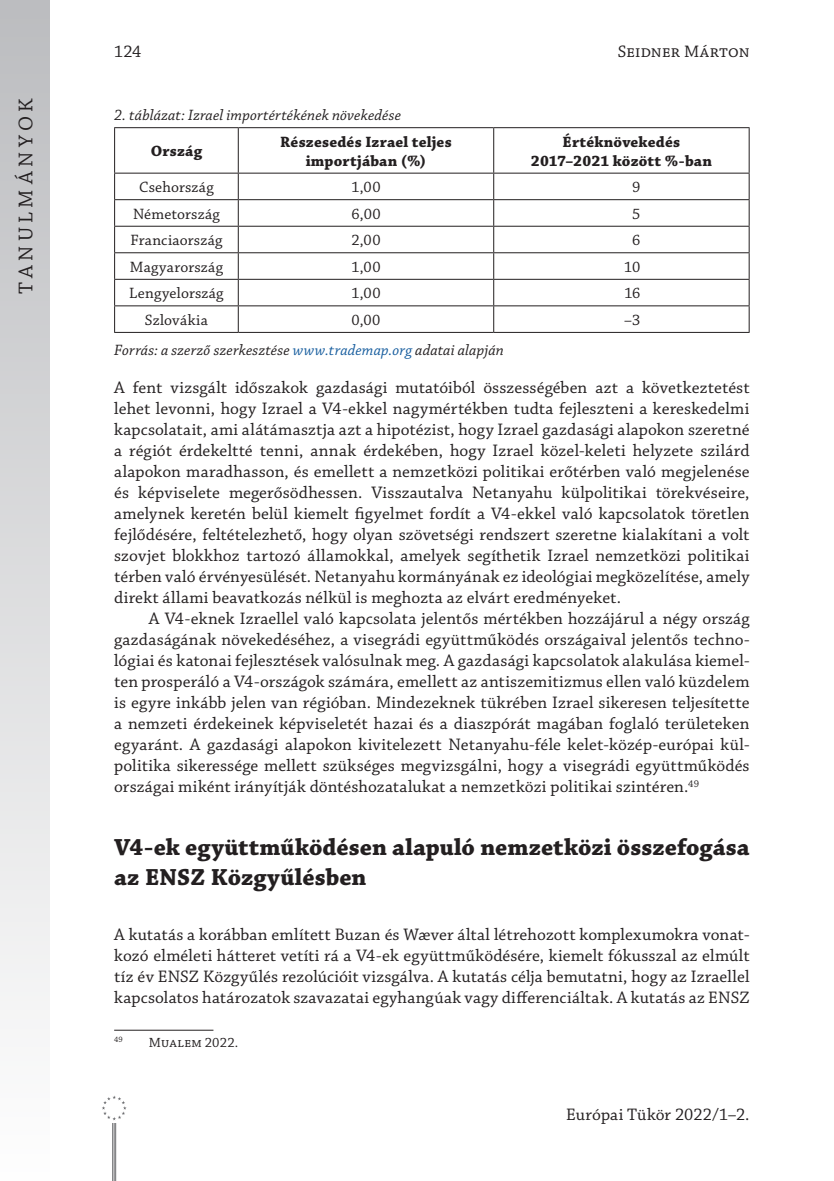
<style>
.page{position:relative;width:834px;height:1181px;background:#fff}
.page>*{position:absolute;margin:0;border:0;box-sizing:border-box;transform-origin:0 0}
._1_1__Head{font:700 24.5px/29.4px "Chaparral Pro";color:#231f20}
.t1{font:21px "Chaparral Pro";letter-spacing:.21em;color:#231f20}
._2__Body_1st__3mm{font:17.5px/21px "Chaparral Pro";letter-spacing:.005em;color:#231f20;text-align:justify}
._1__Body{font:17.5px/21px "Chaparral Pro";letter-spacing:.005em;color:#231f20;text-align:justify}
._2__Body_1st_paragra{font:17.5px/21px "Chaparral Pro";letter-spacing:.005em;color:#231f20;text-align:justify}
.tablazat_data{font:15.75px "Chaparral Pro";letter-spacing:.02em;color:#231f20}
.tablazat_data-2{font:700 15.75px/18.9px "Chaparral Pro";letter-spacing:.015em;color:#231f20;text-align:center}
.Forrás{font:italic 15.75px "Chaparral Pro";letter-spacing:.01em;color:#231f20}
.tablazat_felirat{font:italic 15.75px "Chaparral Pro";letter-spacing:.01em;color:#231f20}
.Footnote_text{font:14px "Chaparral Pro";letter-spacing:.015em;color:#231f20}
.Footnote_text-2{font:8.22px "Chaparral Pro";color:#231f20}
.s1{color:#175d9e}
</style>
<div class="page">
<div style="left:0;top:0;width:50px;height:1181px;background:linear-gradient(to bottom,#bbbcbf,#fefefe)"></div>
<hr style="left:112px;top:1107px;width:1px;height:74px;background:#6c6d70">
<hr style="left:114px;top:1107px;width:1px;height:74px;background:#6c6d70">
<hr style="left:115px;top:1107px;width:1px;height:74px;background:#6c6d70">
<div style="left:99px;top:1093px;width:30px;height:29px;background:#fff"></div>
<svg style="left:102px;top:1095px;width:24px;height:25px"></svg>
<hr style="left:114px;top:128px;width:1px;height:45px;background:#231f20">
<hr style="left:114px;top:127px;width:124px;height:1px;background:#231f20">
<hr style="left:238px;top:127px;width:255px;height:1px;background:#231f20">
<hr style="left:493px;top:127px;width:256px;height:1px;background:#231f20">
<svg style="left:114px;top:174px;width:1px;height:158px"></svg>
<hr style="left:114px;top:173px;width:124px;height:1px;background:#231f20">
<hr style="left:238px;top:173px;width:255px;height:1px;background:#231f20">
<hr style="left:493px;top:173px;width:256px;height:1px;background:#231f20">
<hr style="left:114px;top:199px;width:124px;height:1px;background:#231f20">
<hr style="left:238px;top:199px;width:255px;height:1px;background:#231f20">
<hr style="left:493px;top:199px;width:256px;height:1px;background:#231f20">
<hr style="left:114px;top:226px;width:124px;height:1px;background:#231f20">
<hr style="left:238px;top:226px;width:255px;height:1px;background:#231f20">
<hr style="left:493px;top:226px;width:256px;height:1px;background:#231f20">
<hr style="left:114px;top:252px;width:124px;height:1px;background:#231f20">
<hr style="left:238px;top:252px;width:255px;height:1px;background:#231f20">
<hr style="left:493px;top:252px;width:256px;height:1px;background:#231f20">
<hr style="left:114px;top:279px;width:124px;height:1px;background:#231f20">
<hr style="left:238px;top:279px;width:255px;height:1px;background:#231f20">
<hr style="left:493px;top:279px;width:256px;height:1px;background:#231f20">
<hr style="left:114px;top:305px;width:124px;height:1px;background:#231f20">
<hr style="left:238px;top:305px;width:255px;height:1px;background:#231f20">
<hr style="left:493px;top:305px;width:256px;height:1px;background:#231f20">
<hr style="left:114px;top:332px;width:124px;height:1px;background:#231f20">
<hr style="left:238px;top:332px;width:255px;height:1px;background:#231f20">
<hr style="left:493px;top:332px;width:256px;height:1px;background:#231f20">
<hr style="left:238px;top:128px;width:1px;height:45px;background:#231f20">
<hr style="left:493px;top:128px;width:1px;height:45px;background:#231f20">
<hr style="left:748px;top:128px;width:1px;height:45px;background:#231f20">
<svg style="left:238px;top:174px;width:1px;height:158px"></svg>
<svg style="left:493px;top:174px;width:1px;height:158px"></svg>
<svg style="left:748px;top:174px;width:1px;height:158px"></svg>
<hr style="left:114px;top:1030px;width:99px;height:1px;background:#231f20">
<p class="_2__Body_1st__3mm" style="left:114px;top:42px;width:29px">124</p>
<p class="_2__Body_1st__3mm" style="left:617px;top:42px;width:133px">Seidner Márton</p>
<p class="t1" style="left:14px;top:294px;width:197px;rotate:-90deg">TANULMÁNYOK</p>
<p class="tablazat_felirat" style="left:114px;top:107px;width:288px">2. táblázat: Izrael importértékének növekedése</p>
<p class="tablazat_data-2" style="left:151px;top:142px;width:53px">Ország</p>
<p class="tablazat_data-2" style="left:280px;top:133px;width:173px">Részesedés Izrael teljes importjában (%)</p>
<p class="tablazat_data-2" style="left:531px;top:133px;width:182px">Értéknövekedés<br>2017–2021 között %-ban</p>
<p class="tablazat_data" style="left:139px;top:178px;width:76px">Csehország</p>
<p class="tablazat_data" style="left:351px;top:178px;width:31px">1,00</p>
<p class="tablazat_data" style="left:632px;top:178px;width:10px">9</p>
<p class="tablazat_data" style="left:133px;top:205px;width:88px">Németország</p>
<p class="tablazat_data" style="left:351px;top:205px;width:31px">6,00</p>
<p class="tablazat_data" style="left:632px;top:205px;width:10px">5</p>
<p class="tablazat_data" style="left:130px;top:232px;width:94px">Franciaország</p>
<p class="tablazat_data" style="left:351px;top:232px;width:31px">2,00</p>
<p class="tablazat_data" style="left:632px;top:232px;width:10px">6</p>
<p class="tablazat_data" style="left:130px;top:258px;width:95px">Magyarország</p>
<p class="tablazat_data" style="left:351px;top:258px;width:31px">1,00</p>
<p class="tablazat_data" style="left:624px;top:258px;width:18px">10</p>
<p class="tablazat_data" style="left:129px;top:285px;width:96px">Lengyelország</p>
<p class="tablazat_data" style="left:351px;top:285px;width:31px">1,00</p>
<p class="tablazat_data" style="left:624px;top:285px;width:18px">16</p>
<p class="tablazat_data" style="left:145px;top:311px;width:64px">Szlovákia</p>
<p class="tablazat_data" style="left:351px;top:311px;width:31px">0,00</p>
<p class="tablazat_data" style="left:624px;top:311px;width:18px">–3</p>
<p class="Forrás" style="left:114px;top:341px;width:391px">Forrás: a szerző szerkesztése <span class="s1">www.trademap.org</span> adatai alapján</p>
<p class="_2__Body_1st__3mm" style="left:114px;top:378px;width:637px">A fent vizsgált időszakok gazdasági mutatóiból összességében azt a következtetést lehet levonni, hogy Izrael a V4-ekkel nagymértékben tudta fejleszteni a kereskedelmi kapcsolatait, ami alátámasztja azt a hipotézist, hogy Izrael gazdasági alapokon szeretné a régiót érdekeltté tenni, annak érdekében, hogy Izrael közel-keleti helyzete szilárd alapokon maradhasson, és emellett a nemzetközi politikai erőtérben való megjelenése és képviselete megerősödhessen. Visszautalva Netanyahu külpolitikai törekvéseire, amelynek keretén belül kiemelt figyelmet fordít a V4-ekkel való kapcsolatok töretlen fejlődésére, feltételezhető, hogy olyan szövetségi rendszert szeretne kialakítani a volt szovjet blokkhoz tartozó államokkal, amelyek segíthetik Izrael nemzetközi politikai térben való érvényesülését. Netanyahu kormányának ez ideológiai megközelítése, amely direkt állami beavatkozás nélkül is meghozta az elvárt eredményeket.</p>
<p class="_1__Body" style="left:114px;top:609px;width:636px;text-indent:35px">A V4-eknek Izraellel való kapcsolata jelentős mértékben hozzájárul a négy ország gazdaságának növekedéséhez, a visegrádi együttműködés országaival jelentős techno&shy;lógiai és katonai fejlesztések valósulnak meg. A gazdasági kapcsolatok alakulása kiemel&shy;ten prosperáló a V4-országok számára, emellett az antiszemitizmus ellen való küzdelem is egyre inkább jelen van régióban. Mindezeknek tükrében Izrael sikeresen teljesítette a nemzeti érdekeinek képviseletét hazai és a diaszpórát magában foglaló területeken egyaránt. A gazdasági alapokon kivitelezett Netanyahu-féle kelet-közép-európai kül&shy;politika sikeressége mellett szükséges megvizsgálni, hogy a visegrádi együttműködés országai miként irányítják döntéshozatalukat a nemzetközi politikai szintéren.<sup>49</sup></p>
<p class="_1_1__Head" style="left:114px;top:834px;width:636px">V4-ek együttműködésen alapuló nemzetközi összefogása az ENSZ Közgyűlésben</p>
<p class="_2__Body_1st_paragra" style="left:114px;top:924px;width:637px">A kutatás a korábban említett Buzan és Wæver által létrehozott komplexumokra vonat&shy;kozó elméleti hátteret vetíti rá a V4-ek együttműködésére, kiemelt fókusszal az elmúlt tíz év ENSZ Közgyűlés rezolúcióit vizsgálva. A kutatás célja bemutatni, hogy az Izraellel kapcsolatos határozatok szavazatai egyhangúak vagy differenciáltak. A kutatás az ENSZ</p>
<p class="Footnote_text-2" style="left:114px;top:1035px;width:10px">49</p>
<p class="Footnote_text" style="left:149px;top:1035px;width:91px">Mualem 2022.</p>
<p class="_2__Body_1st__3mm" style="left:566px;top:1105px;width:185px">Európai Tükör 2022/1–2.</p>
</div>
